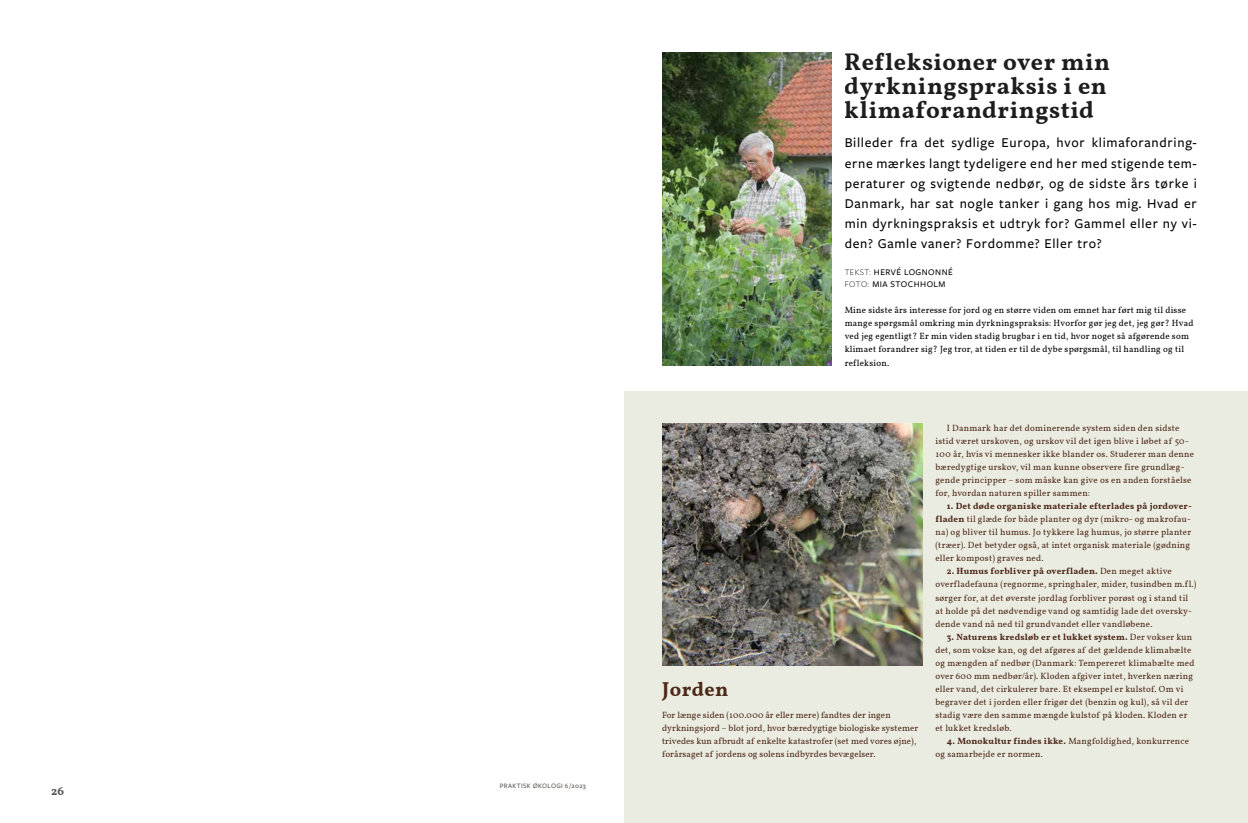
<style>
.page{position:relative;width:1248px;height:823px;background:#fff}
.page>*{position:absolute;margin:0;border:0;box-sizing:border-box;transform-origin:0 0}
.t1{font:700 24px/24px "Vollkorn";letter-spacing:.025em;color:#000}
.t2{font:700 20px "Vollkorn";letter-spacing:.025em;color:#4c2818}
.t3{font:500 14px/20px "Freight Sans Pro";letter-spacing:.05em;color:#000;text-align:justify}
.t4{font:700 12px "Vollkorn";color:#55524e}
.t5{font:9px/13px "Vollkorn";letter-spacing:.025em;color:#4c2818}
.t6{font:9px/13px "Vollkorn";letter-spacing:.025em;color:#000}
.t7{font:500 9px/12px "Freight Sans Pro";letter-spacing:.05em;color:#000}
.t8{font:500 7px "Freight Sans Pro";letter-spacing:.045em;color:#55524e}
.s1{font-weight:300}
.s2{font-weight:700}
</style>
<div class="page">
<div style="left:624px;top:391px;width:623px;height:431px;background:#ebece1"></div>
<img style="left:662px;top:52px;width:169px;height:313px">
<img style="left:662px;top:423px;width:260px;height:242px">
<h3 class="t4" style="left:51px;top:781px;width:15px">26</h3>
<p class="t8" style="left:499px;top:780px;width:88px">PRAKTISK ØKOLOGI 6 /2023</p>
<h1 class="t1" style="left:844px;top:50px;width:267px">Refleksioner over min dyrkningspraksis i en klimaforandringstid</h1>
<p class="t3" style="left:844px;top:132px;width:354px">Billeder fra det sydlige Europa, hvor klimaforandring&shy;erne mærkes langt tydeligere end her med stigende tem&shy;peraturer og svigtende nedbør, og de sidste års tørke i Danmark, har sat nogle tanker i gang hos mig. Hvad er min dyrkningspraksis et udtryk for? Gammel eller ny vi&shy;den? Gamle vaner? Fordomme? Eller tro?</p>
<p class="t7" style="left:844px;top:266px;width:110px"><span class="s1">TEKST:</span> HERVÉ LOGNONNÉ<br><span class="s1">FOTO:</span> MIA STOCHHOLM</p>
<p class="t6" style="left:844px;top:304px;width:350px">Mine sidste års interesse for jord og en større viden om emnet har ført mig til disse mange spørgsmål omkring min dyrkningspraksis: Hvorfor gør jeg det, jeg gør? Hvad ved jeg egentligt? Er min viden stadig brugbar i en tid, hvor noget så afgørende som klimaet forandrer sig? Jeg tror, at tiden er til de dybe spørgsmål, til handling og til refleksion.</p>
<h2 class="t2" style="left:662px;top:674px;width:68px">Jorden</h2>
<p class="t5" style="left:662px;top:708px;width:258px">For længe siden (100.000 år eller mere) fandtes der ingen dyrkningsjord – blot jord, hvor bæredygtige biologiske systemer trivedes kun afbrudt af enkelte katastrofer (set med vores øjne), forårsaget af jordens og solens indbyrdes bevægelser.</p>
<p class="t5" style="left:935px;top:421px;width:260px;text-indent:11px">I Danmark har det dominerende system siden den sidste istid været urskoven, og urskov vil det igen blive i løbet af 50- 100 år, hvis vi mennesker ikke blander os. Studerer man denne bæredygtige urskov, vil man kunne observere fire grundlæg&shy;gende principper – som måske kan give os en anden forståelse for, hvordan naturen spiller sammen:</p>
<p class="t5" style="left:935px;top:499px;width:258px;text-indent:11px"><span class="s2">1. Det døde organiske materiale efterlades på jordover&shy;fladen</span> til glæde for både planter og dyr (mikro- og makrofau&shy;na) og bliver til humus. Jo tykkere lag humus, jo større planter (træer). Det betyder også, at intet organisk materiale (gødning eller kompost) graves ned.</p>
<p class="t5" style="left:935px;top:564px;width:262px;text-indent:11px"><span class="s2">2. Humus forbliver på overfladen.</span> Den meget aktive overfladefauna (regnorme, springhaler, mider, tusindben m.fl.) sørger for, at det øverste jordlag forbliver porøst og i stand til at holde på det nødvendige vand og samtidig lade det oversky&shy;dende vand nå ned til grundvandet eller vandløbene.</p>
<p class="t5" style="left:935px;top:630px;width:260px;text-indent:11px"><span class="s2">3. Naturens kredsløb er et lukket system.</span> Der vokser kun det, som vokse kan, og det afgøres af det gældende klimabælte og mængden af nedbør (Danmark: Tempereret klimabælte med over 600 mm nedbør/år). Kloden afgiver intet, hverken næring eller vand, det cirkulerer bare. Et eksempel er kulstof. Om vi begraver det i jorden eller frigør det (benzin og kul), så vil der stadig være den samme mængde kulstof på kloden. Kloden er et lukket kredsløb.</p>
<p class="t5" style="left:935px;top:734px;width:255px;text-indent:11px"><span class="s2">4. Monokultur findes ikke.</span> Mangfoldighed, konkurrence og samarbejde er normen.</p>
</div>
